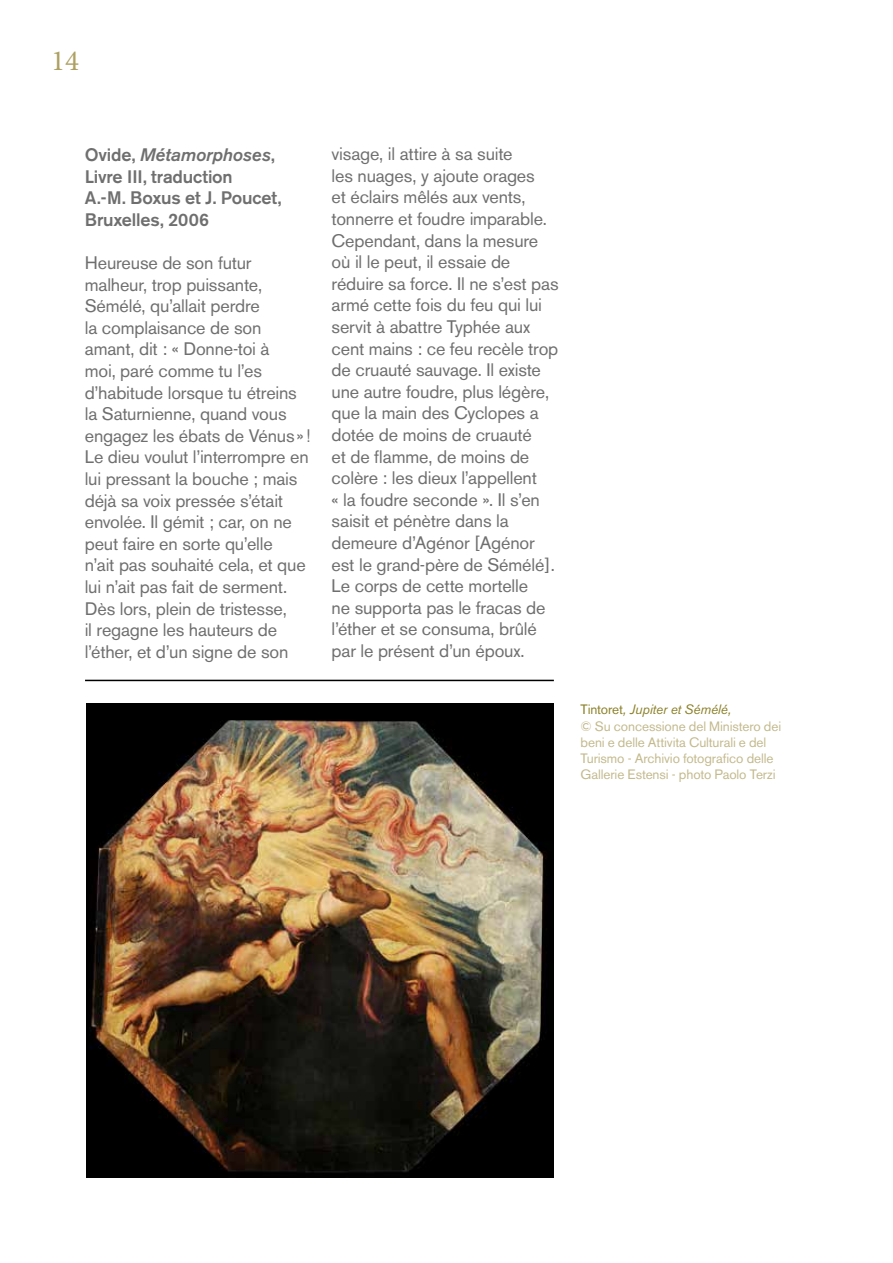
<style>
.page{position:relative;width:893px;height:1263px;background:#fff}
.page>*{position:absolute;margin:0;border:0;box-sizing:border-box;transform-origin:0 0}
.t1{font:29.1px "Minion Pro";color:#ada162}
.t2{font:18px/21.6px "Akzidenz Grotesk BE";letter-spacing:-.01em;color:#706f6f}
.t3{font:500 18px/21.6px "Akzidenz Grotesk BE";letter-spacing:-.01em;color:#706f6f}
.t4{font:13.5px/16.2px "Akzidenz Grotesk BE";letter-spacing:-.005em;color:#c3ba8d}
.s1{font-style:italic}
.s2{color:#8c812a}
.s3{font-style:italic;color:#8c812a}
</style>
<div class="page">
<img style="left:87px;top:704px;width:467px;height:474px">
<hr style="left:85px;top:680px;width:469px;height:1px;background:#000">
<h1 class="t1" style="left:51px;top:41px;width:29px">14</h1>
<p class="t3" style="left:85px;top:144px;width:198px">Ovide, <span class="s1">Métamorphoses</span>,<br>Livre III, traduction<br>A.-M. Boxus et J. Poucet,<br>Bruxelles, 2006</p>
<p class="t2" style="left:85px;top:252px;width:227px">Heureuse de son futur malheur, trop puissante,<br>Sémélé, qu’allait perdre<br>la complaisance de son amant, dit : « Donne-toi à<br>moi, paré comme tu l’es d’habitude lorsque tu étreins la Saturnienne, quand vous engagez les ébats de Vénus»!<br>Le dieu voulut l’interrompre en lui pressant la bouche ; mais déjà sa voix pressée s’était envolée. Il gémit ; car, on ne peut faire en sorte qu’elle<br>n’ait pas souhaité cela, et que lui n’ait pas fait de serment.<br>Dès lors, plein de tristesse,<br>il regagne les hauteurs de l’éther, et d’un signe de son</p>
<p class="t2" style="left:332px;top:143px;width:229px">visage, il attire à sa suite<br>les nuages, y ajoute orages<br>et éclairs mêlés aux vents, tonnerre et foudre imparable.<br>Cependant, dans la mesure où il le peut, il essaie de réduire sa force. Il ne s’est pas armé cette fois du feu qui lui servit à abattre Typhée aux cent mains : ce feu recèle trop de cruauté sauvage. Il existe une autre foudre, plus légère, que la main des Cyclopes a dotée de moins de cruauté<br>et de flamme, de moins de colère : les dieux l’appellent<br>« la foudre seconde ». Il s’en saisit et pénètre dans la demeure d’Agénor [Agénor est le grand-père de Sémélé].<br>Le corps de cette mortelle<br>ne supporta pas le fracas de l’éther et se consuma, brûlé par le présent d’un époux.</p>
<p class="t4" style="left:580px;top:702px;width:202px"><span class="s2">Tintoret</span><span class="s3">, Jupiter et Sémélé,<br></span>© Su concessione del Ministero dei beni e delle Attivita Culturali e del Turismo - Archivio fotografico delle Gallerie Estensi - photo Paolo Terzi</p>
</div>
